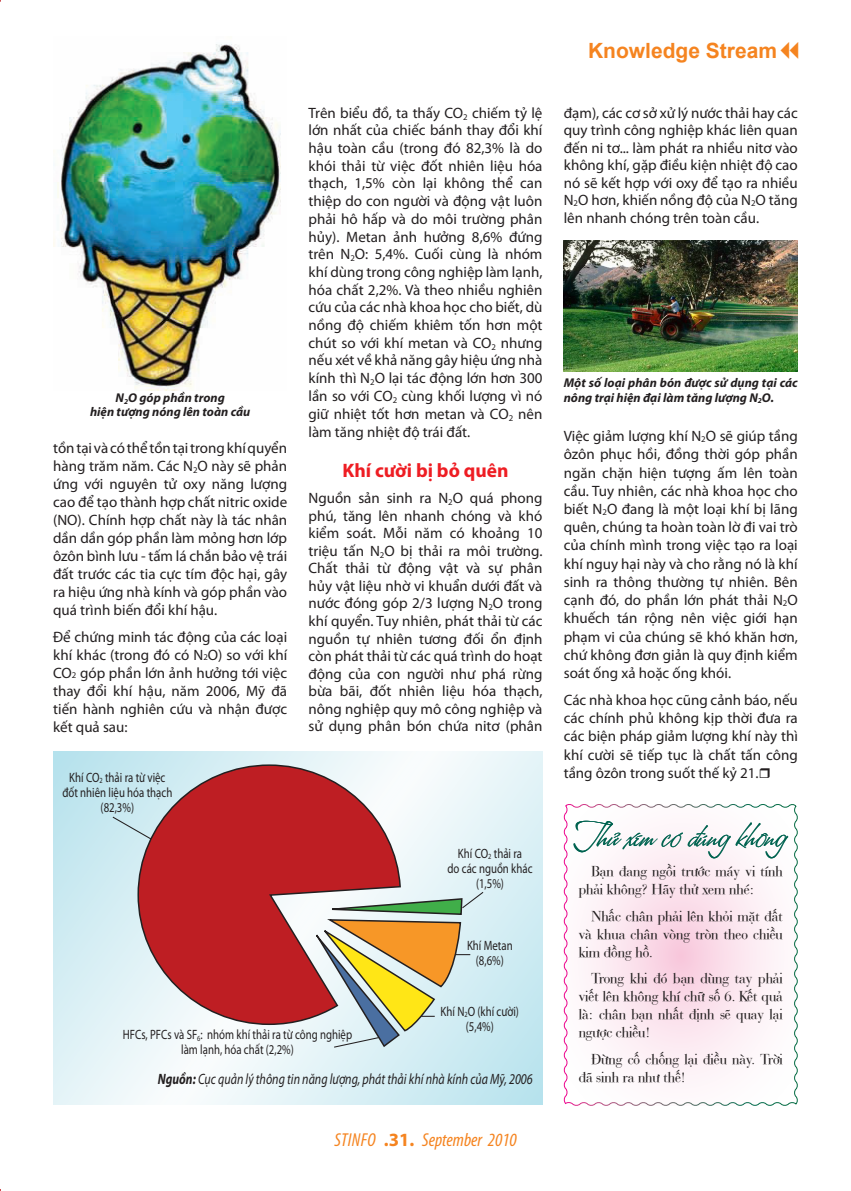
<style>
.page{position:relative;width:851px;height:1191px;background:#fff}
.page>*{position:absolute;margin:0;border:0;box-sizing:border-box;transform-origin:0 0}
.t1{font:37.5px "UTM A&S Heartbeat";color:#006350}
.t2{font:700 21px "Arial";color:#f58420}
.t3{font:700 19.5px "Myriad Pro";color:#ee1d23}
.t4{font:italic condensed 18.75px "Myriad Pro";color:#f58420}
.t5{font:15px/17.5px "Myriad Pro";color:#231f20;text-align:justify}
.t6{font:15px/18px "UVN Bach Dang";color:#231f20}
.t7{font:italic 15px "Myriad Pro";color:#231f20;scale:.8 1}
.t8{font:13.5px/15px "Myriad Pro";color:#231f20;text-align:center;scale:.8 1}
.Chuthichhinh{font:italic 700 12.75px/14.2px "Myriad Pro";color:#231f20;text-align:center}
.s1{font-size:8.7px}
.s2{font-weight:700}
.s3{font-weight:700;font-style:normal;font-stretch:normal}
</style>
<div class="page">
<img style="left:53px;top:44px;width:228px;height:347px">
<svg style="left:53px;top:751px;width:489px;height:353px"></svg>
<svg style="left:111px;top:815px;width:26px;height:25px"></svg>
<svg style="left:137px;top:763px;width:264px;height:262px;background:#c34f53"></svg>
<svg style="left:314px;top:890px;width:170px;height:158px;background:#cdc7a4"></svg>
<img style="left:563px;top:240px;width:234px;height:131px">
<svg style="left:563px;top:804px;width:235px;height:302px"></svg>
<p class="Chuthichhinh" style="left:90px;top:390px;width:162px">N<sub>2</sub>O góp phần trong<br>hiện tượng nóng lên toàn cầu</p>
<p class="t5" style="left:53px;top:439px;width:235px;line-height:18px">tồn tại và có thể tồn tại trong khí quyển hàng trăm năm. Các N<sub>2</sub>O này sẽ phản ứng với nguyên tử oxy năng lượng cao để tạo thành hợp chất nitric oxide (NO). Chính hợp chất này là tác nhân dần dần góp phần làm mỏng hơn lớp ôzôn bình lưu - tấm lá chắn bảo vệ trái đất trước các tia cực tím độc hại, gây ra hiệu ứng nhà kính và góp phần vào quá trình biến đổi khí hậu.</p>
<p class="t5" style="left:53px;top:627px;width:235px;line-height:18px">Để chứng minh tác động của các loại khí khác (trong đó có N<span class="s1">2</span>O) so với khí CO<span class="s1">2</span> góp phần lớn ảnh hưởng tới việc thay đổi khí hậu, năm 2006, Mỹ đã tiến hành nghiên cứu và nhận được kết quả sau:</p>
<p class="t8" style="left:62px;top:769px;width:139px">Khí CO<sub>2</sub> thải ra từ việc đốt nhiên liệu hóa thạch (82,3%)</p>
<p class="t5" style="left:308px;top:103px;width:235px">Trên biểu đồ, ta thấy CO<sub>2</sub> chiếm tỷ lệ lớn nhất của chiếc bánh thay đổi khí hậu toàn cầu (trong đó 82,3% là do khói thải từ việc đốt nhiên liệu hóa thạch, 1,5% còn lại không thể can thiệp do con người và động vật luôn phải hô hấp và do môi trường phân hủy). Metan ảnh hưởng 8,6% đứng trên N<sub>2</sub>O: 5,4%. Cuối cùng là nhóm khí dùng trong công nghiệp làm lạnh, hóa chất 2,2%. Và theo nhiều nghiên cứu của các nhà khoa học cho biết, dù nồng độ chiếm khiêm tốn hơn một chút so với khí metan và CO<sub>2</sub> nhưng nếu xét về khả năng gây hiệu ứng nhà kính thì N<sub>2</sub>O lại tác động lớn hơn 300 lần so với CO<sub>2</sub> cùng khối lượng vì nó giữ nhiệt tốt hơn metan và CO<sub>2</sub> nên làm tăng nhiệt độ trái đất.</p>
<p class="t3" style="left:342px;top:458px;width:168px">Khí cười bị bỏ quên</p>
<p class="t5" style="left:308px;top:489px;width:235px">Nguồn sản sinh ra N<sub>2</sub>O quá phong phú, tăng lên nhanh chóng và khó kiểm soát. Mỗi năm có khoảng 10 triệu tấn N<sub>2</sub>O bị thải ra môi trường.<br>Chất thải từ động vật và sự phân hủy vật liệu nhờ vi khuẩn dưới đất và nước đóng góp 2/3 lượng N<sub>2</sub>O trong khí quyển. Tuy nhiên, phát thải từ các nguồn tự nhiên tương đối ổn định còn phát thải từ các quá trình do hoạt động của con người như phá rừng bừa bãi, đốt nhiên liệu hóa thạch, nông nghiệp quy mô công nghiệp và sử dụng phân bón chứa nitơ (phân</p>
<p class="t8" style="left:447px;top:845px;width:108px">Khí CO<sub>2</sub> thải ra<br>do các nguồn khác (1,5%)</p>
<p class="t8" style="left:467px;top:938px;width:59px">Khí Metan (8,6%)</p>
<p class="t8" style="left:440px;top:1003px;width:99px">Khí N<sub>2</sub>O (khí cười) (5,4%)</p>
<p class="t7" style="left:158px;top:1069px;width:470px"><span class="s2">Nguồn:</span> Cục quản lý thông tin năng lượng, phát thải khí nhà kính của Mỹ, 2006</p>
<p class="t8" style="left:123px;top:1026px;width:288px">HFCs, PFCs và SF<sub>6</sub>: nhóm khí thải ra từ công nghiệp làm lạnh, hóa chất (2,2%)</p>
<p class="t4" style="left:334px;top:1128px;width:184px">STinfo <span class="s3">.31.</span> September 2010</p>
<p class="t2" style="left:588px;top:37px;width:191px">Knowledge Stream</p>
<p class="t5" style="left:563px;top:104px;width:235px">đạm), các cơ sở xử lý nước thải hay các quy trình công nghiệp khác liên quan đến ni tơ... làm phát ra nhiều nitơ vào không khí, gặp điều kiện nhiệt độ cao nó sẽ kết hợp với oxy để tạo ra nhiều N<span class="s1">2</span>O hơn, khiến nồng độ của N<span class="s1">2</span>O tăng lên nhanh chóng trên toàn cầu.</p>
<p class="Chuthichhinh" style="left:563px;top:375px;width:235px;text-align:left">Một số loại phân bón được sử dụng tại các nông trại hiện đại làm tăng lượng N<sub>2</sub>O.</p>
<p class="t5" style="left:563px;top:427px;width:235px;line-height:18.3px">Việc giảm lượng khí N<span class="s1">2</span>O sẽ giúp tầng ôzôn phục hồi, đồng thời góp phần ngăn chặn hiện tượng ấm lên toàn cầu. Tuy nhiên, các nhà khoa học cho biết N<span class="s1">2</span>O đang là một loại khí bị lãng quên, chúng ta hoàn toàn lờ đi vai trò của chính mình trong việc tạo ra loại khí nguy hại này và cho rằng nó là khí sinh ra thông thường tự nhiên. Bên cạnh đó, do phần lớn phát thải N<span class="s1">2</span>O khuếch tán rộng nên việc giới hạn phạm vi của chúng sẽ khó khăn hơn, chứ không đơn giản là quy định kiểm soát ống xả hoặc ống khói.</p>
<p class="t5" style="left:563px;top:690px;width:235px;line-height:18.3px">Các nhà khoa học cũng cảnh báo, nếu các chính phủ không kịp thời đưa ra các biện pháp giảm lượng khí này thì khí cười sẽ tiếp tục là chất tấn công tầng ôzôn trong suốt thế kỷ 21.</p>
<p class="t1" style="left:574px;top:807px;width:213px">Thử xem có đúng không</p>
<p class="t6" style="left:578px;top:861px;width:206px;text-indent:13px">Bạn đang ngồi trước máy vi tính phải không? Hãy thử xem nhé:</p>
<p class="t6" style="left:578px;top:905px;width:206px;text-align:justify;text-indent:13px">Nhấc chân phải lên khỏi mặt đất và khua chân vòng tròn theo chiều kim đồng hồ.</p>
<p class="t6" style="left:578px;top:968px;width:206px;text-align:justify;text-indent:13px">Trong khi đó bạn dùng tay phải viết lên không khí chữ số 6. Kết quả là: chân bạn nhất định sẽ quay lại ngược chiều!</p>
<p class="t6" style="left:578px;top:1048px;width:206px;text-indent:13px">Đừng cố chống lại điều này. Trời đã sinh ra như thế!</p>
</div>
